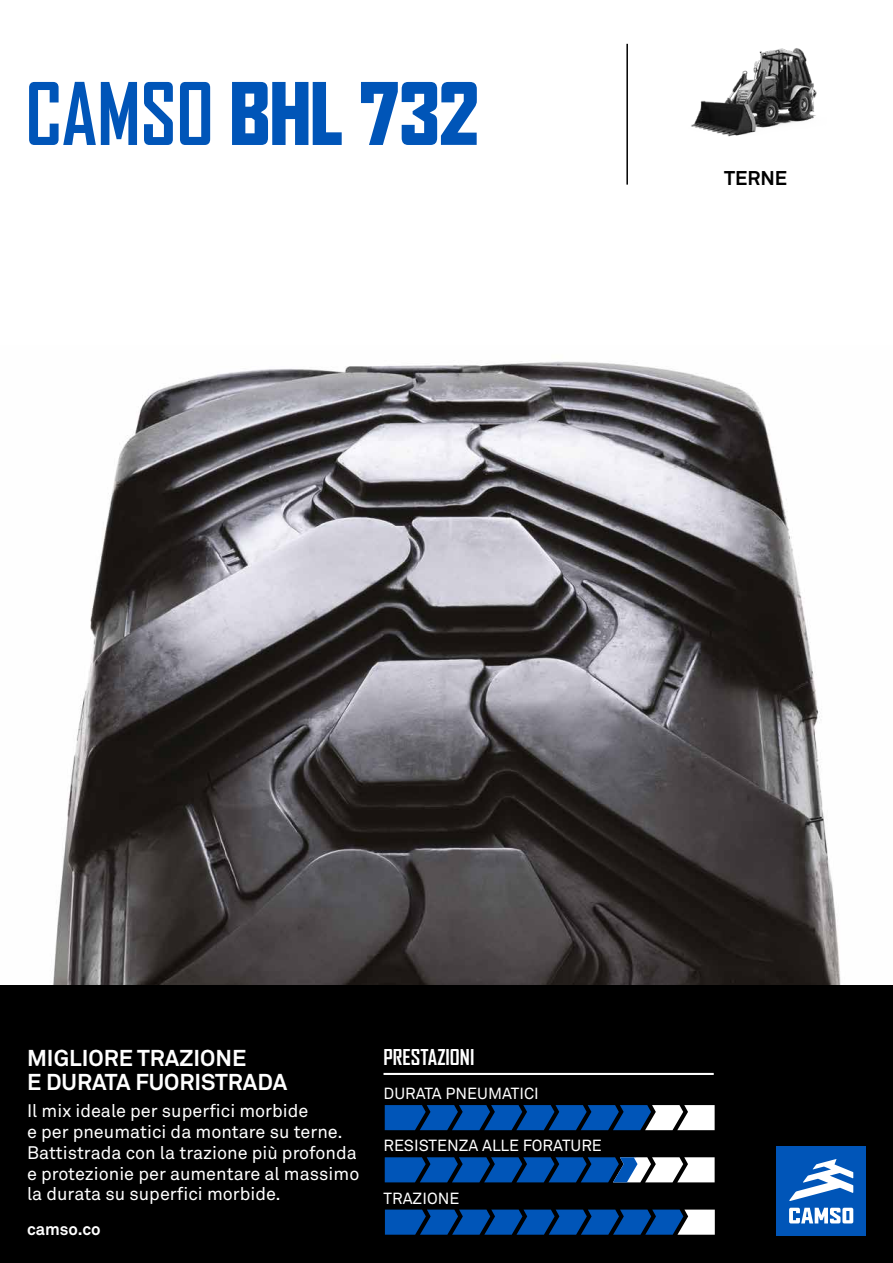
<style>
.page{position:relative;width:893px;height:1263px;background:#fff}
.page>*{position:absolute;margin:0;border:0;box-sizing:border-box;transform-origin:0 0}
.t1{font:900 82.5px "Agency FB";color:#0055b8;scale:.95 1}
.t2{font:700 22.65px/24.3px "Akkurat Office";color:#fff}
.t3{font:700 21px "Agency FB";color:#fff}
.t4{font:700 19.65px "Akkurat Office";color:#000}
.t5{font:18px/20.7px "Akkurat Office";color:#fff}
.t6{font:700 16.65px "Akkurat Office";color:#fff}
.t7{font:15.9px "Akkurat Office";color:#fff}
.s1{font-weight:700}
</style>
<div class="page">
<img style="left:0;top:361px;width:893px;height:625px">
<div style="left:0;top:986px;width:893px;height:277px;background:#000"></div>
<hr style="left:383px;top:1073px;width:331px;height:2px;background:#fff">
<svg style="left:385px;top:1105px;width:330px;height:25px;background:#2c67ab"></svg>
<svg style="left:385px;top:1209px;width:330px;height:26px;background:#1656a0"></svg>
<svg style="left:385px;top:1157px;width:330px;height:25px;background:#366dad"></svg>
<div style="left:776px;top:1146px;width:90px;height:90px;background:#0055b8"></div>
<svg style="left:789px;top:1208px;width:64px;height:15px"></svg>
<svg style="left:789px;top:1159px;width:64px;height:42px"></svg>
<hr style="left:626px;top:44px;width:2px;height:141px;background:#000">
<img style="left:691px;top:48px;width:126px;height:89px">
<h1 class="t1" style="left:26px;top:66px;width:479px"><span class="s1">CAMSO</span> BHL 732</h1>
<p class="t4" style="left:724px;top:166px;width:65px">TERNE</p>
<p class="t2" style="left:27px;top:1046px;width:262px">MIGLIORE TRAZIONE<br>E DURATA FUORISTRADA</p>
<p class="t5" style="left:27px;top:1101px;width:334px">Il mix ideale per superfici morbide<br>e per pneumatici da montare su terne.<br>Battistrada con la trazione più profonda e protezionie per aumentare al massimo la durata su superfici morbide.</p>
<p class="t6" style="left:27px;top:1218px;width:75px">camso.co</p>
<p class="t3" style="left:383px;top:1044px;width:92px">PRESTAZIONI</p>
<p class="t7" style="left:383px;top:1084px;width:157px">DURATA PNEUMATICI</p>
<p class="t7" style="left:383px;top:1136px;width:220px">RESISTENZA ALLE FORATURE</p>
<p class="t7" style="left:383px;top:1189px;width:77px">TRAZIONE</p>
</div>
